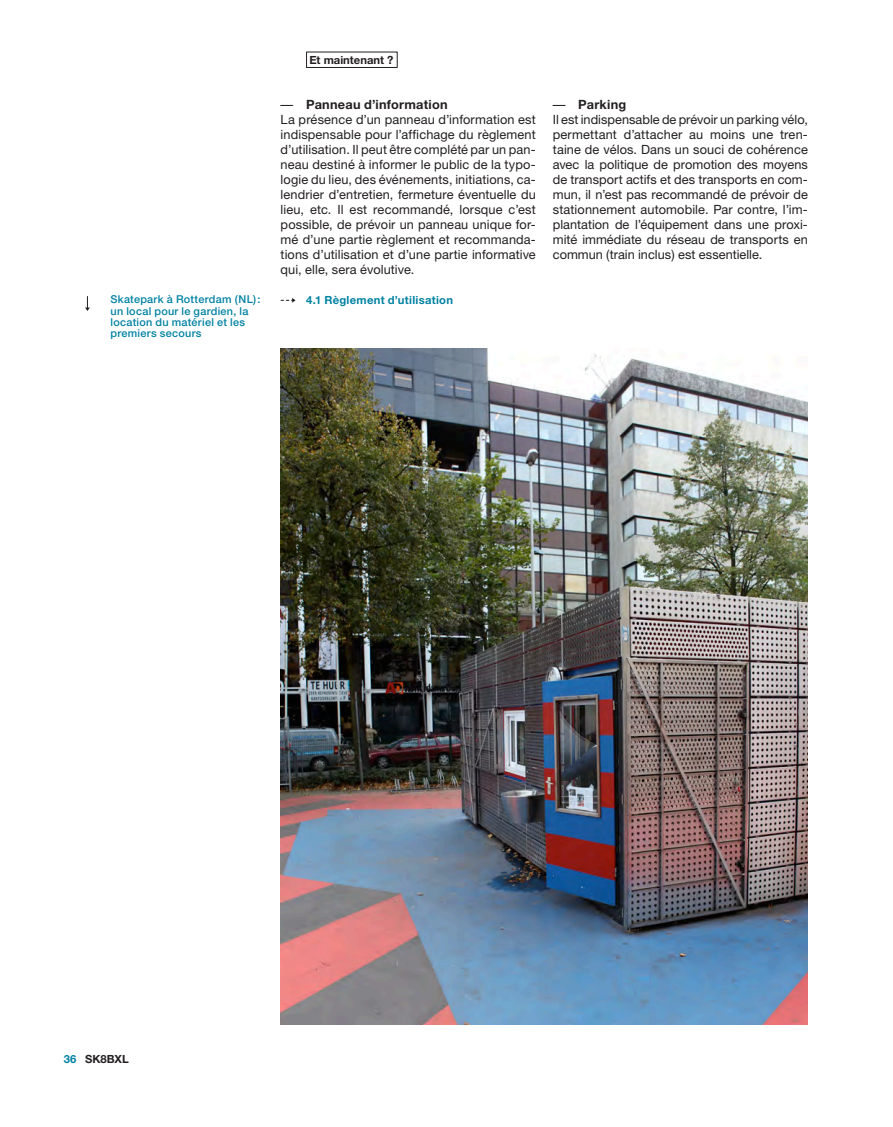
<style>
.page{position:relative;width:893px;height:1127px;background:#fff}
.page>*{position:absolute;margin:0;border:0;box-sizing:border-box;transform-origin:0 0}
.A-Body{font:12.75px/15px "Helvetica Neue";letter-spacing:.005em;color:#231f20;text-align:justify}
.A-Body_Liste{font:700 12.75px "Helvetica Neue";letter-spacing:.02em;color:#231f20}
.A-Renvoie_Annexe{font:700 11.25px "Helvetica Neue";letter-spacing:.025em;color:#0082a2}
.t1{font:700 11.25px "Helvetica Neue";color:#231f20}
.A-Legende{font:500 10.8px/11.2px "Helvetica Neue";letter-spacing:.025em;color:#0082a2}
.s1{font-weight:400}
.s2{color:#0082a2}
</style>
<div class="page">
<svg style="left:281px;top:298px;width:15px;height:5px"></svg>
<svg style="left:85px;top:296px;width:5px;height:15px"></svg>
<img style="left:281px;top:349px;width:527px;height:676px">
<div style="left:306px;top:52px;width:92px;height:16px;border:1px solid #231f20"></div>
<p class="A-Legende" style="left:111px;top:294px;width:152px">Skatepark à Rotterdam (NL): un local pour le gardien, la location du matériel et les premiers secours</p>
<p class="t1" style="left:309px;top:53px;width:86px">Et maintenant ?</p>
<p class="A-Body_Liste" style="left:281px;top:96px;width:168px"><span class="s1">—</span> Panneau d’information</p>
<p class="A-Body" style="left:281px;top:112px;width:257px">La présence d’un panneau d’information est indispensable pour l’affichage du règlement d’utilisation. Il peut être complété par un pan&shy;neau destiné à informer le public de la typo&shy;logie du lieu, des événements, initiations, ca&shy;lendrier d’entretien, fermeture éventuelle du lieu, etc. Il est recommandé, lorsque c’est possible, de prévoir un panneau unique for&shy;mé d’une partie règlement et recommanda&shy;tions d’utilisation et d’une partie informative qui, elle, sera évolutive.</p>
<p class="A-Renvoie_Annexe" style="left:306px;top:293px;width:148px">4.1 Règlement d’utilisation</p>
<p class="A-Body_Liste" style="left:553px;top:96px;width:75px"><span class="s1">—</span> Parking</p>
<p class="A-Body" style="left:553px;top:112px;width:257px">Il est indispensable de prévoir un parking vélo, permettant d’attacher au moins une tren&shy;taine de vélos. Dans un souci de cohérence avec la politique de promotion des moyens de transport actifs et des transports en com&shy;mun, il n’est pas recommandé de prévoir de stationnement automobile. Par contre, l’im&shy;plantation de l’équipement dans une proxi&shy;mité immédiate du réseau de transports en commun (train inclus) est essentielle.</p>
<p class="t1" style="left:64px;top:1052px;width:67px"><span class="s2">36</span> SK8BXL</p>
</div>
